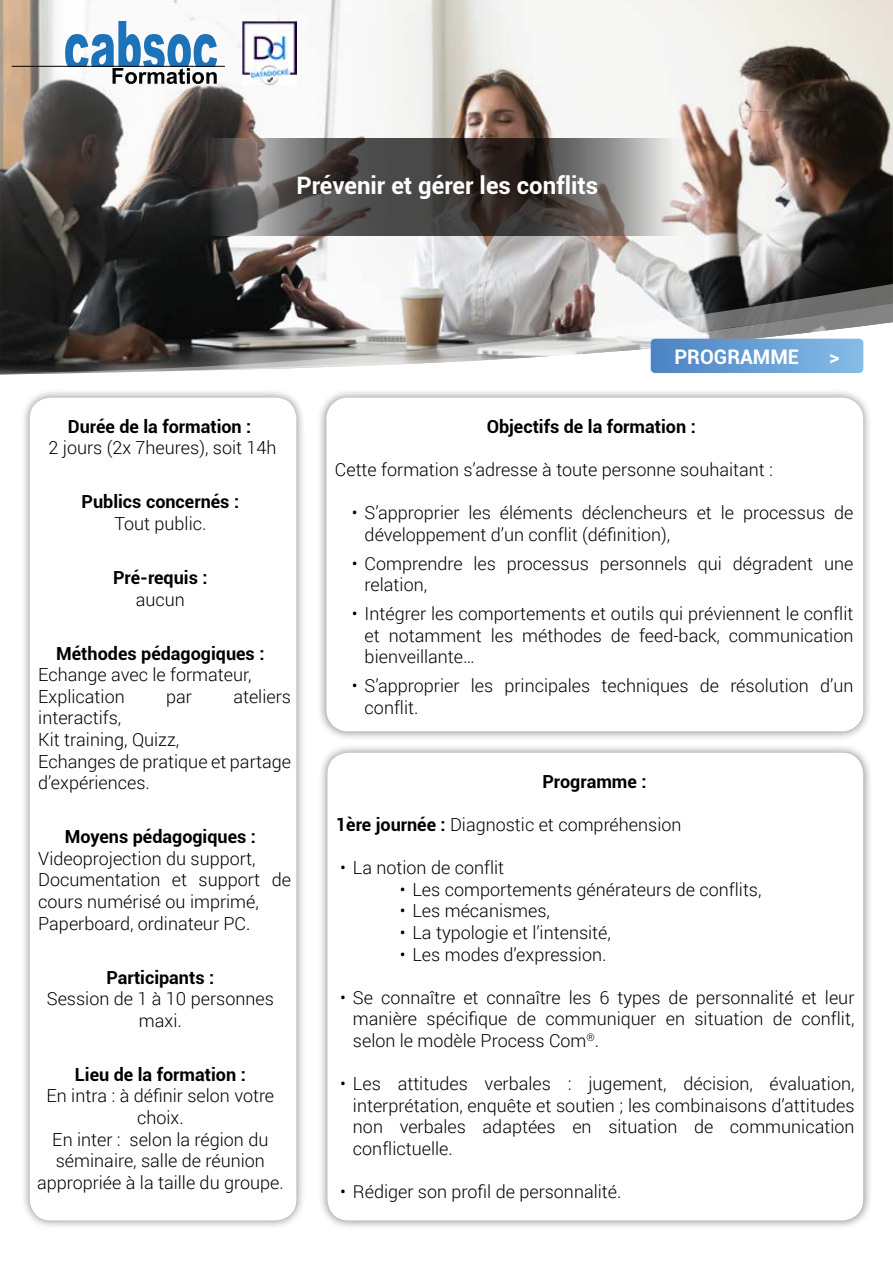
<style>
.page{position:relative;width:893px;height:1263px;background:#fff}
.page>*{position:absolute;margin:0;border:0;box-sizing:border-box;transform-origin:0 0}
.t1{font:700 24px "Roboto";color:#fff}
.t2{font:700 20.1px "Roboto";color:#fff}
.t3{font:300 18px/21.6px "Roboto";color:#000}
.t4{font:700 18px "Roboto";color:#000}
.s1{font-weight:700}
</style>
<div class="page">
<img style="left:0;top:0;width:893px;height:284px">
<svg style="left:0;top:284px;width:893px;height:90px"></svg>
<svg style="left:208px;top:138px;width:477px;height:97px;background:#615e5c"></svg>
<svg style="left:651px;top:339px;width:212px;height:34px;background:#689fd5"></svg>
<hr style="left:12px;top:66px;width:213px;height:1px;background:#000">
<svg style="left:65px;top:21px;width:152px;height:63px"></svg>
<img style="left:242px;top:21px;width:54px;height:63px">
<div style="left:316px;top:388px;width:556px;height:353px;background:#000;opacity:.5"></div>
<div style="left:326px;top:398px;width:537px;height:333px;background:#fff;border-radius:21px"></div>
<div style="left:318px;top:743px;width:555px;height:486px;background:#000;opacity:.5"></div>
<div style="left:327px;top:753px;width:536px;height:467px;background:#fff;border-radius:21px"></div>
<div style="left:20px;top:388px;width:286px;height:842px;background:#000;opacity:.5"></div>
<div style="left:30px;top:398px;width:266px;height:822px;background:#fff;border-radius:21px"></div>
<h1 class="t1" style="left:296px;top:168px;width:303px">Prévenir et gérer les conflits</h1>
<p class="t2" style="left:674px;top:343px;width:126px">PROGRAMME</p>
<p class="t2" style="left:829px;top:343px;width:12px">&gt;</p>
<p class="t4" style="left:68px;top:414px;width:185px">Durée de la formation :</p>
<p class="t3" style="left:49px;top:436px;width:229px">2 jours (2x 7heures), soit 14h</p>
<p class="t4" style="left:82px;top:489px;width:159px">Publics concernés :</p>
<p class="t3" style="left:114px;top:512px;width:94px">Tout public.</p>
<p class="t4" style="left:113px;top:565px;width:96px">Pré-requis :</p>
<p class="t3" style="left:136px;top:588px;width:51px">aucun</p>
<p class="t4" style="left:56px;top:640px;width:210px">Méthodes pédagogiques :</p>
<p class="t3" style="left:38px;top:663px;width:215px">Echange avec le formateur,<br>Explication</p>
<p class="t3" style="left:166px;top:685px;width:27px">par</p>
<p class="t3" style="left:233px;top:685px;width:59px">ateliers</p>
<p class="t3" style="left:38px;top:706px;width:254px">interactifs,<br>Kit training, Quizz,<br>Echanges de pratique et partage d’expériences.</p>
<p class="t4" style="left:65px;top:824px;width:193px">Moyens pédagogiques :</p>
<p class="t3" style="left:38px;top:847px;width:254px">Videoprojection du support,<br>Documentation et support de cours numérisé ou imprimé,<br>Paperboard, ordinateur PC.</p>
<p class="t4" style="left:106px;top:964px;width:109px">Participants :</p>
<p class="t3" style="left:47px;top:987px;width:228px;text-align:center">Session de 1 à 10 personnes maxi.</p>
<p class="t4" style="left:75px;top:1062px;width:172px">Lieu de la formation :</p>
<p class="t3" style="left:37px;top:1084px;width:248px;text-align:center">En intra : à définir selon votre choix.<br>En inter : selon la région du séminaire, salle de réunion appropriée à la taille du groupe.</p>
<p class="t4" style="left:487px;top:414px;width:211px">Objectifs de la formation :</p>
<p class="t3" style="left:335px;top:458px;width:440px">Cette formation s’adresse à toute personne souhaitant :</p>
<p class="t3" style="left:365px;top:501px;width:490px;text-indent:-13px">• S’approprier les éléments déclencheurs et le processus de développement d’un conflit (définition),</p>
<p class="t3" style="left:365px;top:552px;width:490px;text-indent:-13px">• Comprendre les processus personnels qui dégradent une relation,</p>
<p class="t3" style="left:365px;top:602px;width:490px;text-align:justify;text-indent:-13px">• Intégrer les comportements et outils qui préviennent le conflit et notamment les méthodes de feed-back, communication bienveillante…</p>
<p class="t3" style="left:365px;top:674px;width:490px;text-indent:-13px">• S’approprier les principales techniques de résolution d’un conflit.</p>
<p class="t4" style="left:542px;top:769px;width:106px">Programme :</p>
<p class="t3" style="left:336px;top:813px;width:347px"><span class="s1">1ère journée :</span> Diagnostic et compréhension</p>
<p class="t3" style="left:340px;top:856px;width:165px">• La notion de conflit</p>
<p class="t3" style="left:400px;top:878px;width:363px">• Les comportements générateurs de conflits,</p>
<p class="t3" style="left:400px;top:900px;width:152px">• Les mécanismes,</p>
<p class="t3" style="left:400px;top:921px;width:213px">• La typologie et l’intensité,</p>
<p class="t3" style="left:400px;top:943px;width:208px">• Les modes d’expression.</p>
<p class="t3" style="left:353px;top:986px;width:503px;text-align:justify;text-indent:-13px">• Se connaître et connaître les 6 types de personnalité et leur manière spécifique de communiquer en situation de conflit, selon le modèle Process Com<sup>®</sup>.</p>
<p class="t3" style="left:353px;top:1072px;width:503px;text-align:justify;text-indent:-13px">• Les attitudes verbales : jugement, décision, évaluation, interprétation, enquête et soutien ; les combinaisons d’attitudes non verbales adaptées en situation de communication conflictuelle.</p>
<p class="t3" style="left:340px;top:1180px;width:283px">• Rédiger son profil de personnalité.</p>
</div>
